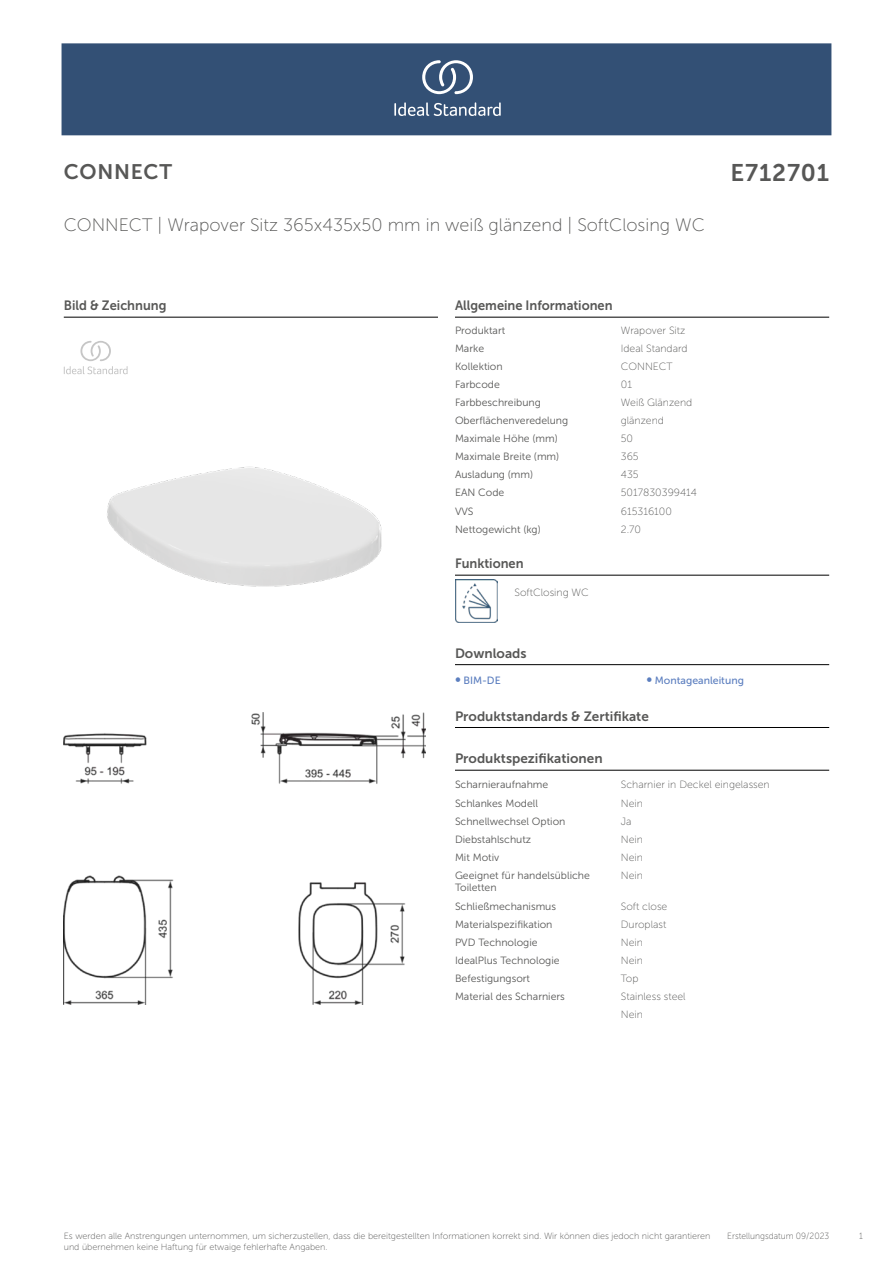
<style>
.page{position:relative;width:893px;height:1263px;background:#fff}
.page>*{position:absolute;margin:0;border:0;box-sizing:border-box;transform-origin:0 0}
.t1{font:24px "Museo Sans 700";letter-spacing:.035em;color:#575756}
.t2{font:21px "Museo Sans 700";letter-spacing:.035em;color:#575756}
.t3{font:18px "Museo Sans 100";color:#575756}
.t4{font:13.5px "Museo Sans 700";color:#575756}
.t5{font:13.5px "Museo Sans 700";color:#575756;scale:.95 1}
.t6{font:10.5px/12.6px "Museo Sans 300";color:#575756}
.t7{font:10.5px/18.1px "Museo Sans 100";color:#575756}
.t8{font:10.5px "Museo Sans 500";color:#5b7ebf}
.t9{font:9px "Museo Sans 100";color:#575756}
.t10{font:9px "Museo Sans 100";color:#575756;scale:.95 1}
.s1{font-size:15px}
</style>
<div class="page">
<div style="left:62px;top:43px;width:769px;height:92px;background:#335075"></div>
<svg style="left:394px;top:102px;width:107px;height:14px"></svg>
<svg style="left:422px;top:60px;width:51px;height:34px"></svg>
<hr style="left:455px;top:317px;width:374px;height:1px;background:#000">
<hr style="left:455px;top:575px;width:374px;height:1px;background:#000">
<img style="left:455px;top:580px;width:42px;height:42px">
<hr style="left:455px;top:664px;width:374px;height:1px;background:#000">
<hr style="left:455px;top:727px;width:374px;height:1px;background:#000">
<hr style="left:455px;top:770px;width:374px;height:1px;background:#000">
<hr style="left:64px;top:317px;width:374px;height:1px;background:#000">
<svg style="left:64px;top:341px;width:64px;height:33px"></svg>
<img style="left:64px;top:713px;width:361px;height:291px">
<img style="left:107px;top:466px;width:275px;height:121px">
<h2 class="t2" style="left:64px;top:160px;width:110px">CONNECT</h2>
<h1 class="t1" style="left:731px;top:160px;width:100px">E712701</h1>
<h3 class="t3" style="left:64px;top:215px;width:643px">CONNECT | Wrapover Sitz 365x435x50 mm in weiß glänzend | SoftClosing WC</h3>
<p class="t5" style="left:64px;top:298px;width:110px">Bild &amp; Zeichnung</p>
<p class="t5" style="left:455px;top:298px;width:167px">Allgemeine Informationen</p>
<p class="t6" style="left:455px;top:324px;width:52px">Produktart</p>
<p class="t7" style="left:621px;top:321px;width:66px">Wrapover Sitz</p>
<p class="t6" style="left:455px;top:342px;width:31px">Marke</p>
<p class="t7" style="left:621px;top:339px;width:68px">Ideal Standard</p>
<p class="t6" style="left:455px;top:360px;width:49px">Kollektion</p>
<p class="t7" style="left:621px;top:357px;width:53px">CONNECT</p>
<p class="t6" style="left:455px;top:378px;width:46px">Farbcode</p>
<p class="t7" style="left:621px;top:375px;width:13px">01</p>
<p class="t6" style="left:455px;top:396px;width:87px">Farbbeschreibung</p>
<p class="t7" style="left:621px;top:393px;width:73px">Weiß Glänzend</p>
<p class="t6" style="left:455px;top:414px;width:115px">Oberflächenveredelung</p>
<p class="t7" style="left:621px;top:412px;width:45px">glänzend</p>
<p class="t6" style="left:455px;top:432px;width:104px">Maximale Höhe (mm)</p>
<p class="t7" style="left:621px;top:430px;width:14px">50</p>
<p class="t6" style="left:455px;top:450px;width:106px">Maximale Breite (mm)</p>
<p class="t7" style="left:621px;top:448px;width:19px">365</p>
<p class="t6" style="left:455px;top:469px;width:80px">Ausladung (mm)</p>
<p class="t7" style="left:621px;top:466px;width:19px">435</p>
<p class="t6" style="left:455px;top:487px;width:51px">EAN Code</p>
<p class="t7" style="left:621px;top:484px;width:78px">5017830399414</p>
<p class="t6" style="left:455px;top:505px;width:20px">VVS</p>
<p class="t7" style="left:621px;top:502px;width:53px">615316100</p>
<p class="t6" style="left:455px;top:523px;width:87px">Nettogewicht (kg)</p>
<p class="t7" style="left:621px;top:520px;width:22px">2.70</p>
<p class="t5" style="left:455px;top:556px;width:74px">Funktionen</p>
<p class="t7" style="left:514px;top:583px;width:76px">SoftClosing WC</p>
<p class="t4" style="left:455px;top:646px;width:73px">Downloads</p>
<p class="t8" style="left:455px;top:675px;width:47px"><span class="s1">•</span> BIM-DE</p>
<p class="t8" style="left:646px;top:675px;width:99px"><span class="s1">•</span> Montageanleitung</p>
<p class="t4" style="left:455px;top:708px;width:195px">Produktstandards &amp; Zertifikate</p>
<p class="t4" style="left:455px;top:751px;width:149px">Produktspezifikationen</p>
<p class="t6" style="left:455px;top:779px;width:95px">Scharnieraufnahme</p>
<p class="t7" style="left:621px;top:776px;width:150px">Scharnier in Deckel eingelassen</p>
<p class="t6" style="left:455px;top:797px;width:85px">Schlankes Modell</p>
<p class="t7" style="left:621px;top:794px;width:24px">Nein</p>
<p class="t6" style="left:455px;top:815px;width:112px">Schnellwechsel Option</p>
<p class="t7" style="left:621px;top:812px;width:12px">Ja</p>
<p class="t6" style="left:455px;top:833px;width:78px">Diebstahlschutz</p>
<p class="t7" style="left:621px;top:830px;width:24px">Nein</p>
<p class="t6" style="left:455px;top:851px;width:46px">Mit Motiv</p>
<p class="t7" style="left:621px;top:848px;width:24px">Nein</p>
<p class="t6" style="left:455px;top:869px;width:136px">Geeignet für handelsübliche<br>Toiletten</p>
<p class="t7" style="left:621px;top:866px;width:24px">Nein</p>
<p class="t6" style="left:455px;top:900px;width:103px">Schließmechanismus</p>
<p class="t7" style="left:621px;top:897px;width:48px">Soft close</p>
<p class="t6" style="left:455px;top:918px;width:99px">Materialspezifikation</p>
<p class="t7" style="left:621px;top:915px;width:47px">Duroplast</p>
<p class="t6" style="left:455px;top:936px;width:84px">PVD Technologie</p>
<p class="t7" style="left:621px;top:933px;width:24px">Nein</p>
<p class="t6" style="left:455px;top:954px;width:106px">IdealPlus Technologie</p>
<p class="t7" style="left:621px;top:951px;width:24px">Nein</p>
<p class="t6" style="left:455px;top:972px;width:77px">Befestigungsort</p>
<p class="t7" style="left:621px;top:969px;width:19px">Top</p>
<p class="t6" style="left:455px;top:990px;width:111px">Material des Scharniers</p>
<p class="t7" style="left:621px;top:987px;width:66px">Stainless steel<br>Nein</p>
<p class="t10" style="left:727px;top:1231px;width:109px">Erstellungsdatum 09/2023</p>
<p class="t9" style="left:64px;top:1231px;width:648px">Es werden alle Anstrengungen unternommen, um sicherzustellen, dass die bereitgestellten Informationen korrekt sind. Wir können dies jedoch nicht garantieren</p>
<p class="t10" style="left:859px;top:1231px;width:5px">1</p>
<p class="t9" style="left:64px;top:1242px;width:265px">und übernehmen keine Haftung für etwaige fehlerhafte Angaben.</p>
</div>
